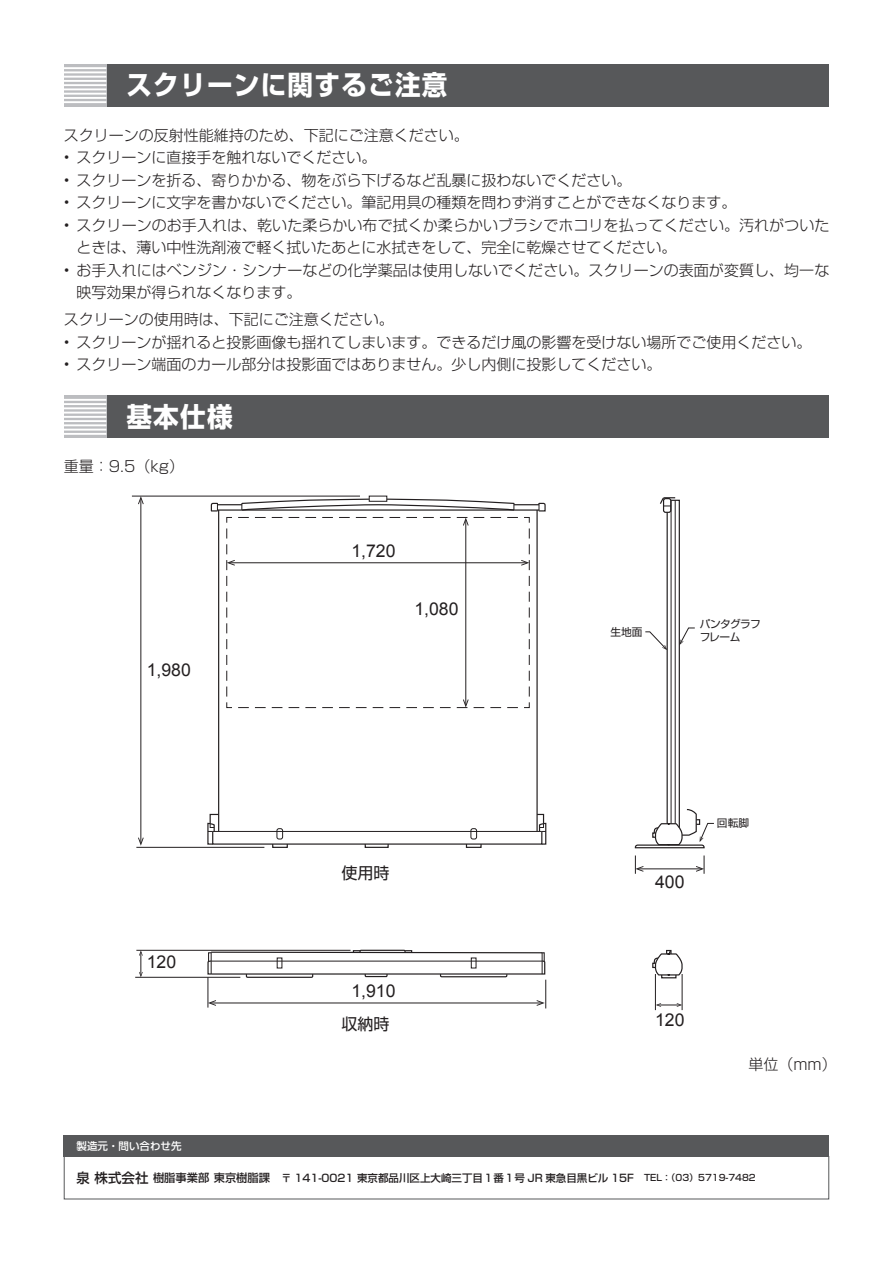
<style>
.page{position:relative;width:893px;height:1263px;background:#fff}
.page>*{position:absolute;margin:0;border:0;box-sizing:border-box;transform-origin:0 0}
.t1{font:700 27px "Shin Go Pro";letter-spacing:.05em;color:#fff;scale:.95 1}
.t2{font:17.7px "Arial";color:#231f20}
.t3{font:16.05px "Shin Go Pro";color:#231f20}
.t4{font:300 15px/22.5px "Shin Go Pro";color:#231f20}
.t5{font:10.65px "Shin Go Pro";letter-spacing:-.045em;color:#231f20}
.t6{font:500 10.5px "Shin Go Pro";color:#231f20}
.t7{font:500 10.5px "Shin Go Pro";color:#fff}
.s1{font-size:13.5px}
.s2{font-size:11.25px}
.s3{font-size:9px}
</style>
<div class="page">
<div style="left:64px;top:1156px;width:765px;height:43px;border:1px solid #57585a"></div>
<div style="left:64px;top:1135px;width:765px;height:21px;background:#57585a"></div>
<div style="left:106px;top:395px;width:723px;height:43px;background:#57585a"></div>
<svg style="left:64px;top:395px;width:42px;height:43px"></svg>
<hr style="left:64px;top:400px;width:42px;height:1px;background:#fff">
<hr style="left:64px;top:404px;width:42px;height:1px;background:#fff">
<hr style="left:64px;top:408px;width:42px;height:1px;background:#fff">
<hr style="left:64px;top:412px;width:42px;height:1px;background:#fff">
<hr style="left:64px;top:417px;width:42px;height:1px;background:#fff">
<hr style="left:64px;top:421px;width:42px;height:1px;background:#fff">
<hr style="left:64px;top:425px;width:42px;height:1px;background:#fff">
<hr style="left:64px;top:429px;width:42px;height:1px;background:#fff">
<hr style="left:64px;top:434px;width:42px;height:1px;background:#fff">
<div style="left:106px;top:64px;width:723px;height:42px;background:#57585a"></div>
<svg style="left:64px;top:64px;width:42px;height:42px"></svg>
<hr style="left:64px;top:68px;width:42px;height:1px;background:#fff">
<hr style="left:64px;top:72px;width:42px;height:1px;background:#fff">
<hr style="left:64px;top:76px;width:42px;height:1px;background:#fff">
<hr style="left:64px;top:81px;width:42px;height:1px;background:#fff">
<hr style="left:64px;top:85px;width:42px;height:1px;background:#fff">
<hr style="left:64px;top:89px;width:42px;height:1px;background:#fff">
<hr style="left:64px;top:93px;width:42px;height:1px;background:#fff">
<hr style="left:64px;top:98px;width:42px;height:1px;background:#fff">
<hr style="left:64px;top:102px;width:42px;height:1px;background:#fff">
<hr style="left:218px;top:510px;width:1px;height:321px;background:#231f20">
<hr style="left:536px;top:510px;width:2px;height:321px;background:#231f20">
<hr style="left:213px;top:831px;width:329px;height:1px;background:#231f20">
<div style="left:471px;top:828px;width:6px;height:11px;border:1px solid #231f20;border-radius:2px"></div>
<div style="left:277px;top:828px;width:6px;height:11px;border:1px solid #231f20;border-radius:2px"></div>
<div style="left:272px;top:843px;width:16px;height:5px;border:1px solid #231f20"></div>
<div style="left:466px;top:843px;width:16px;height:5px;border:1px solid #231f20"></div>
<div style="left:365px;top:843px;width:24px;height:5px;border:1px solid #231f20"></div>
<svg style="left:207px;top:813px;width:13px;height:32px"></svg>
<svg style="left:536px;top:813px;width:11px;height:32px"></svg>
<div style="left:661px;top:974px;width:15px;height:4px;border:1px solid #231f20"></div>
<svg style="left:652px;top:950px;width:31px;height:26px"></svg>
<hr style="left:132px;top:496px;width:228px;height:1px;background:#231f20">
<hr style="left:136px;top:847px;width:128px;height:1px;background:#231f20">
<hr style="left:141px;top:499px;width:1px;height:344px;background:#231f20">
<svg style="left:138px;top:496px;width:6px;height:8px"></svg>
<svg style="left:138px;top:837px;width:6px;height:9px"></svg>
<svg style="left:210px;top:498px;width:336px;height:210px"></svg>
<hr style="left:136px;top:950px;width:215px;height:1px;background:#231f20">
<hr style="left:135px;top:977px;width:105px;height:1px;background:#231f20">
<svg style="left:139px;top:950px;width:4px;height:27px"></svg>
<svg style="left:207px;top:949px;width:339px;height:59px"></svg>
<hr style="left:638px;top:868px;width:63px;height:1px;background:#231f20">
<svg style="left:635px;top:855px;width:9px;height:19px"></svg>
<svg style="left:696px;top:855px;width:9px;height:19px"></svg>
<svg style="left:634px;top:497px;width:80px;height:352px"></svg>
<hr style="left:655px;top:974px;width:1px;height:36px;background:#231f20">
<hr style="left:682px;top:974px;width:1px;height:36px;background:#231f20">
<svg style="left:656px;top:1003px;width:26px;height:4px"></svg>
<h1 class="t1" style="left:126px;top:64px;width:339px">スクリーンに関するご注意</h1>
<p class="t4" style="left:64px;top:122px;width:407px">スクリーンの反射性能維持のため、下記にご注意ください。</p>
<p class="t4" style="left:64px;top:144px;width:314px">• スクリーンに直接手を触れないでください。</p>
<p class="t4" style="left:64px;top:167px;width:569px">• スクリーンを折る、寄りかかる、物をぶら下げるなど乱暴に扱わないでください。</p>
<p class="t4" style="left:64px;top:189px;width:674px">• スクリーンに文字を書かないでください。筆記用具の種類を問わず消すことができなくなります。</p>
<p class="t4" style="left:77px;top:212px;width:754px;text-indent:-13px">• スクリーンのお手入れは、乾いた柔らかい布で拭くか柔らかいブラシでホコリを払ってください。汚れがついたときは、薄い中性洗剤液で軽く拭いたあとに水拭きをして、完全に乾燥させてください。</p>
<p class="t4" style="left:77px;top:257px;width:754px;text-indent:-13px">• お手入れにはベンジン・シンナーなどの化学薬品は使用しないでください。スクリーンの表面が変質し、均一な映写効果が得られなくなります。</p>
<p class="t4" style="left:64px;top:306px;width:332px">スクリーンの使用時は、下記にご注意ください。</p>
<p class="t4" style="left:64px;top:329px;width:749px">• スクリーンが揺れると投影画像も揺れてしまいます。できるだけ風の影響を受けない場所でご使用ください。</p>
<p class="t4" style="left:64px;top:351px;width:599px">• スクリーン端面のカール部分は投影面ではありません。少し内側に投影してください。</p>
<h1 class="t1" style="left:126px;top:395px;width:113px">基本仕様</h1>
<p class="t4" style="left:64px;top:454px;width:122px">重量：9.5（kg）</p>
<p class="t2" style="left:147px;top:658px;width:46px">1,980</p>
<p class="t2" style="left:147px;top:950px;width:31px">120</p>
<p class="t7" style="left:77px;top:1137px;width:107px">製造元・問い合わせ先</p>
<p class="t2" style="left:351px;top:539px;width:46px">1,720</p>
<p class="t2" style="left:414px;top:597px;width:46px">1,080</p>
<p class="t3" style="left:341px;top:860px;width:50px">使用時</p>
<p class="t2" style="left:351px;top:979px;width:46px">1,910</p>
<p class="t3" style="left:341px;top:1011px;width:50px">収納時</p>
<p class="t5" style="left:700px;top:615px;width:62px">パンタグラフ</p>
<p class="t5" style="left:610px;top:623px;width:34px">生地面</p>
<p class="t5" style="left:700px;top:628px;width:42px">フレーム</p>
<p class="t2" style="left:655px;top:870px;width:31px">400</p>
<p class="t5" style="left:717px;top:815px;width:34px">回転脚</p>
<p class="t2" style="left:655px;top:1008px;width:31px">120</p>
<p class="t4" style="left:748px;top:1051px;width:90px">単位（mm）</p>
<p class="t6" style="left:77px;top:1169px;width:681px"><span class="s1">泉株式会社</span><span class="s2">樹脂事業部東京樹脂課　</span>〒 141-0021 東京都品川区上大崎三丁目１番１号 JR 東急目黒ビル 15F　<span class="s3">TEL：（03）5719-7482</span></p>
</div>
